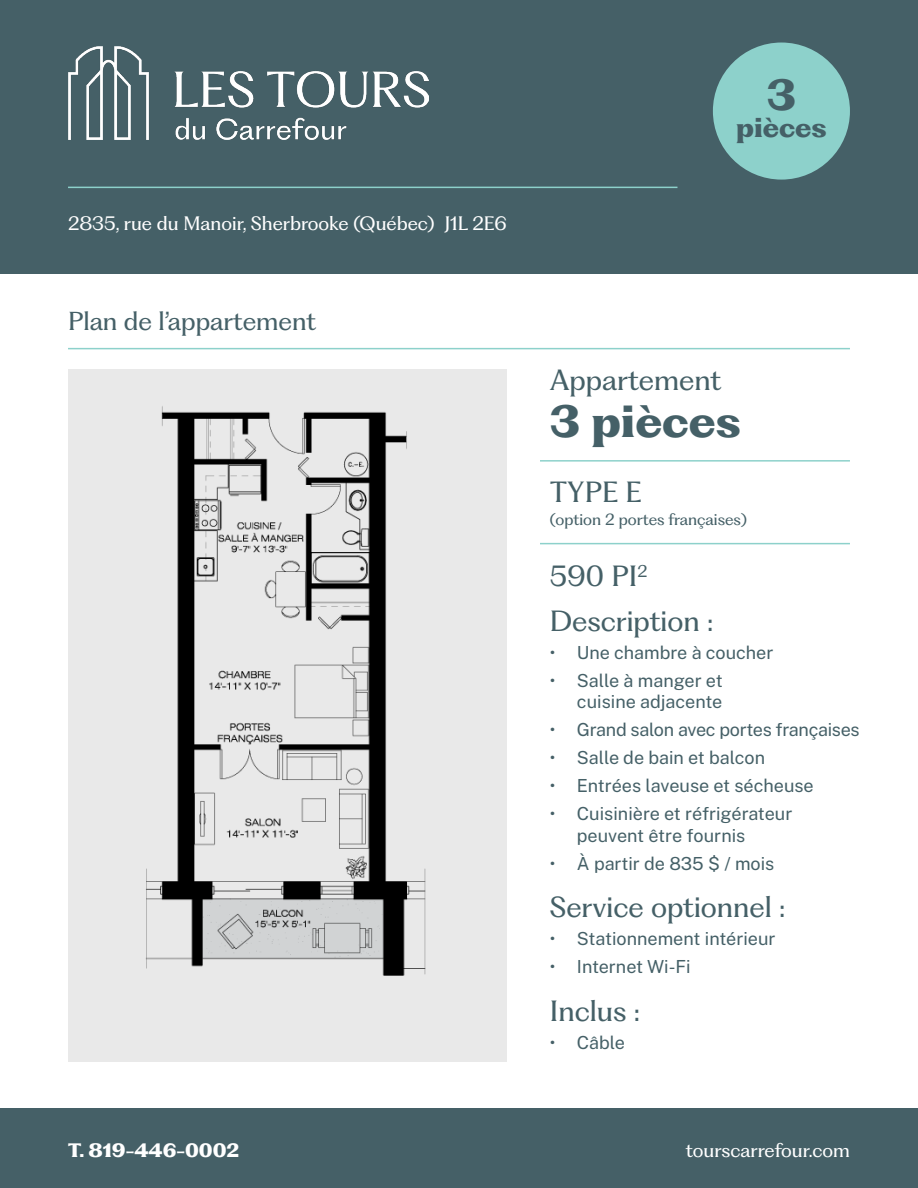
<style>
.page{position:relative;width:918px;height:1188px;background:#fff}
.page>*{position:absolute;margin:0;border:0;box-sizing:border-box;transform-origin:0 0}
.t1{font:800 42px "PP Fragment Glare";color:#456067}
.t2{font:800 40.5px "PP Fragment Glare";color:#456067}
.t3{font:27px/44.8px "PP Fragment Glare";color:#456067}
.t4{font:800 25.5px "PP Fragment Glare";color:#456067}
.t5{font:24px "PP Fragment Glare";color:#456067}
.t6{font:100 18px/21.6px "Public Sans";color:#456067;text-align:right}
.t7{font:18px "PP Fragment Glare";color:#fff}
.t8{font:800 18px "PP Fragment Glare";color:#fff}
.t9{font:15px "PP Fragment Glare";color:#456067}
</style>
<div class="page">
<div style="left:0;top:0;width:918px;height:274px;background:#456067"></div>
<div style="left:68px;top:369px;width:439px;height:692px;background:#e9e9e9"></div>
<div style="left:0;top:1108px;width:918px;height:80px;background:#456067"></div>
<img style="left:68px;top:47px;width:360px;height:93px">
<div style="left:713px;top:43px;width:137px;height:137px;background:#8dd1cb;border-radius:50%"></div>
<hr style="left:68px;top:187px;width:609px;height:1px;background:#8dd1cb">
<hr style="left:68px;top:348px;width:782px;height:1px;background:#8dd1cb">
<hr style="left:540px;top:460px;width:310px;height:2px;background:#8dd1cb">
<hr style="left:540px;top:543px;width:310px;height:1px;background:#8dd1cb">
<img style="left:145px;top:406px;width:281px;height:570px">
<p class="t7" style="left:68px;top:212px;width:440px">2835, rue du Manoir, Sherbrooke (Québec) J1L 2E6</p>
<h3 class="t5" style="left:68px;top:306px;width:250px">Plan de l’appartement</h3>
<h2 class="t2" style="left:767px;top:68px;width:31px">3</h2>
<h3 class="t4" style="left:736px;top:111px;width:92px">pièces</h3>
<h3 class="t3" style="left:550px;top:360px;width:173px">Appartement</h3>
<h1 class="t1" style="left:550px;top:395px;width:192px">3 pièces</h1>
<h3 class="t3" style="left:550px;top:472px;width:93px">TYPE E</h3>
<p class="t9" style="left:550px;top:510px;width:198px">(option 2 portes françaises)</p>
<h3 class="t3" style="left:550px;top:555px;width:165px">590 PI<sup>2<br></sup>Description :</h3>
<p class="t6" style="left:550px;top:641px;width:225px">• Une chambre à coucher</p>
<p class="t6" style="left:550px;top:669px;width:174px">• Salle à manger et cuisine adjacente</p>
<p class="t6" style="left:550px;top:718px;width:311px">• Grand salon avec portes françaises</p>
<p class="t6" style="left:550px;top:746px;width:217px">• Salle de bain et balcon</p>
<p class="t6" style="left:550px;top:774px;width:265px">• Entrées laveuse et sécheuse</p>
<p class="t6" style="left:577px;top:802px;width:217px;text-align:left;text-indent:-27px">• Cuisinière et réfrigérateur peuvent être fournis</p>
<p class="t6" style="left:550px;top:852px;width:226px">• À partir de 835 $ / mois</p>
<h3 class="t3" style="left:550px;top:887px;width:237px">Service optionnel :</h3>
<p class="t6" style="left:550px;top:928px;width:227px">• Stationnement intérieur</p>
<p class="t6" style="left:550px;top:956px;width:142px">• Internet Wi-Fi</p>
<h3 class="t3" style="left:550px;top:991px;width:92px">Inclus :</h3>
<p class="t6" style="left:550px;top:1031px;width:77px">• Câble</p>
<p class="t8" style="left:68px;top:1138px;width:173px">T. 819-446-0002</p>
<p class="t7" style="left:686px;top:1139px;width:166px">tourscarrefour.com</p>
</div>
